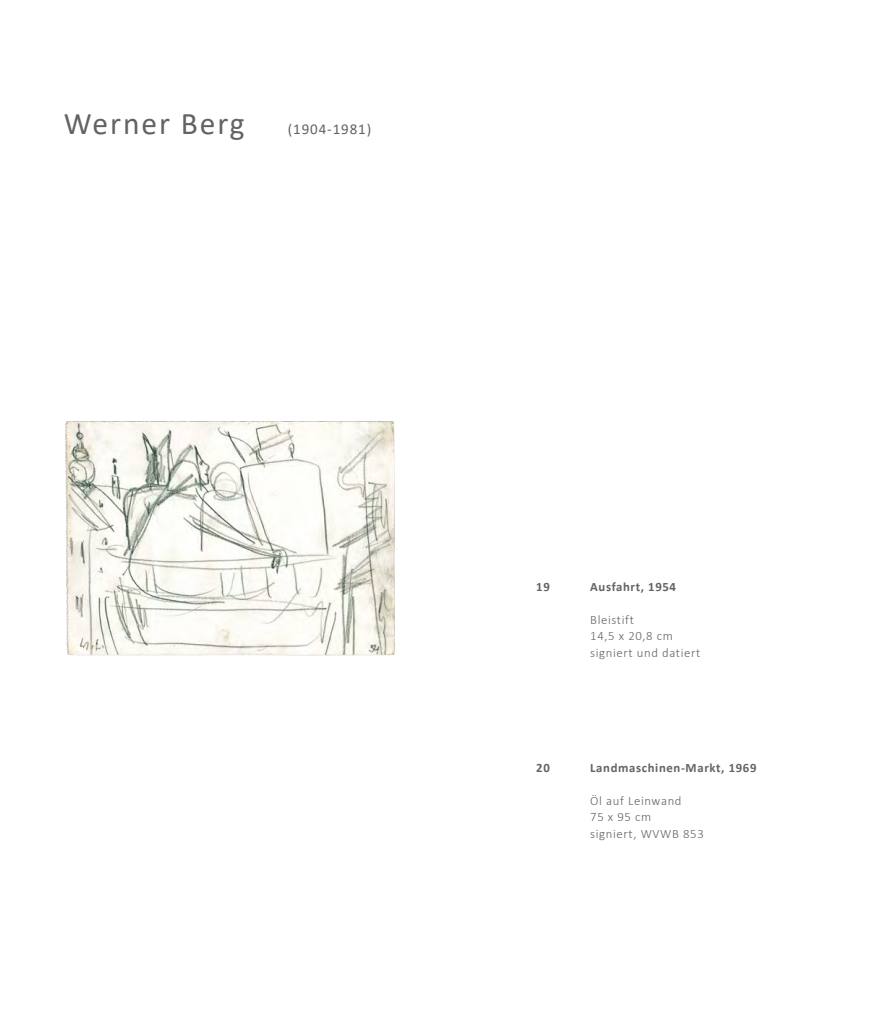
<style>
.page{position:relative;width:893px;height:1021px;background:#fff}
.page>*{position:absolute;margin:0;border:0;box-sizing:border-box;transform-origin:0 0}
.t1{font:31.5px "Calibri";letter-spacing:.06em;color:#646363}
.t2{font:15px "Calibri";letter-spacing:.06em;color:#646363}
.t3{font:300 12.75px "Calibri";letter-spacing:.05em;color:#646363}
.t4{font:700 12.75px "Calibri";letter-spacing:.05em;color:#646363}
</style>
<div class="page">
<img style="left:65px;top:421px;width:330px;height:235px">
<p class="t1" style="left:64px;top:102px;width:182px">Werner Berg</p>
<p class="t2" style="left:288px;top:119px;width:85px">(1904-1981)</p>
<p class="t4" style="left:536px;top:577px;width:15px">19</p>
<p class="t4" style="left:590px;top:577px;width:87px">Ausfahrt, 1954</p>
<p class="t3" style="left:590px;top:611px;width:45px">Bleistift</p>
<p class="t3" style="left:590px;top:628px;width:84px">14,5 x 20,8 cm</p>
<p class="t3" style="left:590px;top:644px;width:112px">signiert und datiert</p>
<p class="t4" style="left:536px;top:758px;width:15px">20</p>
<p class="t4" style="left:590px;top:758px;width:168px">Landmaschinen-Markt, 1969</p>
<p class="t3" style="left:590px;top:792px;width:93px">Öl auf Leinwand</p>
<p class="t3" style="left:590px;top:809px;width:63px">75 x 95 cm</p>
<p class="t3" style="left:590px;top:825px;width:115px">signiert, WVWB 853</p>
</div>
